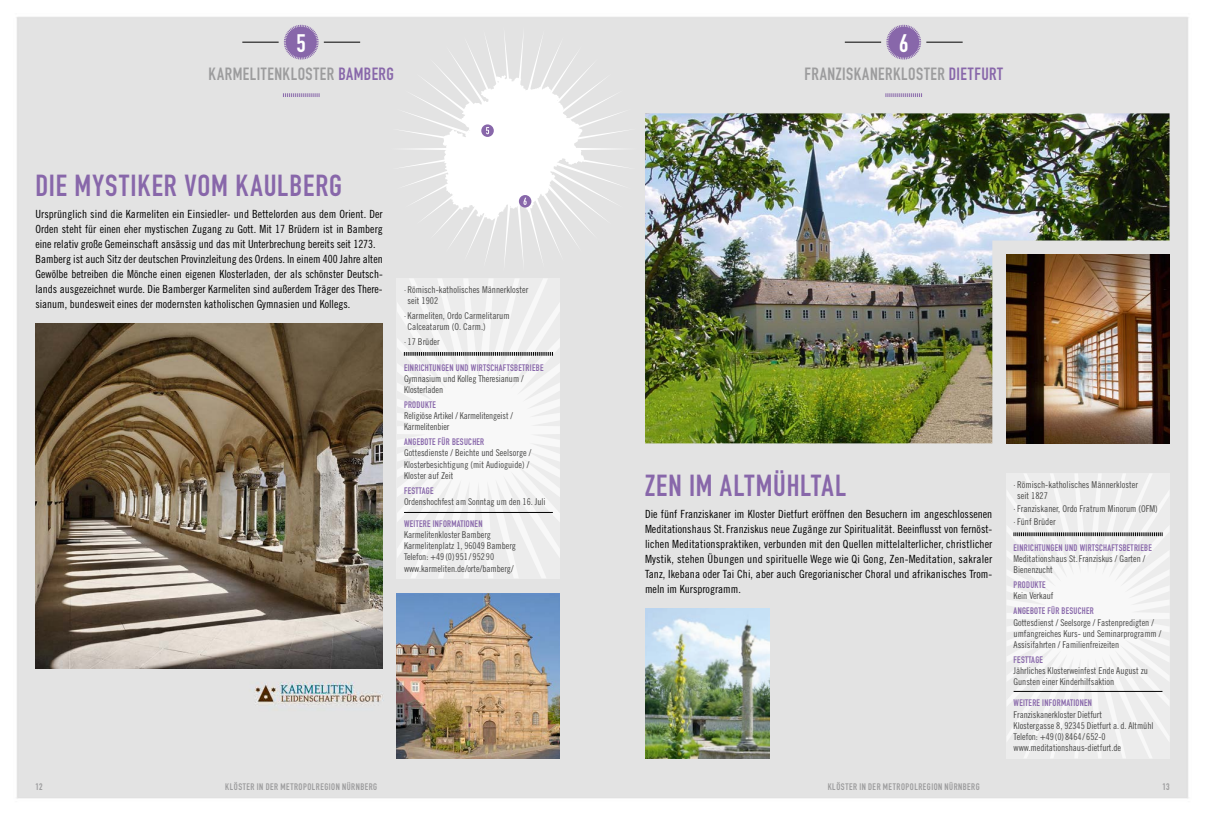
<style>
.page{position:relative;width:1205px;height:815px;background:#fff}
.page>*{position:absolute;margin:0;border:0;box-sizing:border-box;transform-origin:0 0}
.t1{font:30px "DIN Engschrift LT";letter-spacing:.03em;color:#8867aa}
.t2{font:25px "DIN Engschrift LT";color:#fff}
.t3{font:17.5px "DIN Engschrift LT";letter-spacing:.03em;color:#9c9c9d}
.t4{font:11.25px/15px "Trade Gothic LT Cond Eighteen";color:#000;text-align:justify}
.t5{font:9.38px/11.2px "Trade Gothic LT Cond Eighteen";letter-spacing:-.005em;color:#484847}
.t6{font:9.38px "DIN Engschrift LT";letter-spacing:.03em;color:#8867aa}
.t7{font:9.38px "DIN Engschrift LT";letter-spacing:.055em;color:#9c9c9d}
.s1{color:#8867aa}
</style>
<div class="page">
<div style="left:16px;top:17px;width:1173px;height:782px;background:#e3e3e3"></div>
<svg style="left:885px;top:93px;width:37px;height:4px"></svg>
<hr style="left:845px;top:42px;width:36px;height:1px;background:#000">
<hr style="left:926px;top:42px;width:36px;height:1px;background:#000">
<img style="left:645px;top:608px;width:125px;height:150px">
<svg style="left:1006px;top:473px;width:163px;height:285px;fill:#efefef"></svg>
<svg style="left:1013px;top:532px;width:150px;height:4px"></svg>
<hr style="left:1013px;top:691px;width:149px;height:1px;background:#000">
<svg style="left:886px;top:25px;width:35px;height:35px"></svg>
<svg style="left:283px;top:93px;width:37px;height:4px"></svg>
<hr style="left:242px;top:42px;width:37px;height:1px;background:#000">
<hr style="left:324px;top:42px;width:36px;height:1px;background:#000">
<svg style="left:284px;top:25px;width:35px;height:35px"></svg>
<svg style="left:397px;top:278px;width:163px;height:300px"></svg>
<svg style="left:404px;top:352px;width:149px;height:4px"></svg>
<hr style="left:404px;top:512px;width:149px;height:1px;background:#000">
<img style="left:397px;top:593px;width:163px;height:165px">
<img style="left:35px;top:323px;width:348px;height:345px">
<img style="left:645px;top:113px;width:524px;height:330px">
<div style="left:389px;top:26px;width:249px;height:246px;background:#e3e3e3"></div>
<svg style="left:443px;top:75px;width:142px;height:145px"></svg>
<h2 class="t2" style="left:297px;top:28px;width:11px">5</h2>
<h3 class="t3" style="left:208px;top:64px;width:187px">KARMELITENKLOSTER <span class="s1">BAMBERG</span></h3>
<h1 class="t1" style="left:35px;top:168px;width:308px">DIE MYSTIKER VOM KAULBERG</h1>
<p class="t4" style="left:35px;top:207px;width:349px;text-align:left">Ursprünglich sind die Karmeliten ein Einsiedler- und Bettelorden aus dem Orient. Der Orden steht für einen eher mystischen Zugang zu Gott. Mit 17 Brüdern ist in Bamberg eine relativ große Gemeinschaft ansässig und das mit Unterbrechung bereits seit 1273.<br>Bamberg ist auch Sitz der deutschen Provinzleitung des Ordens. In einem 400 Jahre alten Gewölbe betreiben die Mönche einen eigenen Klosterladen, der als schönster Deutsch&shy;lands ausgezeichnet wurde. Die Bamberger Karmeliten sind außerdem Träger des There&shy;sianum, bundesweit eines der modernsten katholischen Gymnasien und Kollegs.</p>
<p class="t5" style="left:407px;top:284px;width:122px;text-indent:-4px">· Römisch-katholisches Männerkloster seit 1902</p>
<p class="t5" style="left:407px;top:310px;width:104px;text-indent:-4px">· Karmeliten, Ordo Carmelitarum<br>Calceatarum (O. Carm.)</p>
<p class="t5" style="left:404px;top:336px;width:37px">· 17 Brüder</p>
<p class="t6" style="left:404px;top:362px;width:141px">EINRICHTUNGEN UND WIRTSCHAFTSBETRIEBE</p>
<p class="t5" style="left:404px;top:373px;width:121px">Gymnasium und Kolleg Theresianum /<br>Klosterladen</p>
<p class="t6" style="left:404px;top:399px;width:34px">PRODUKTE</p>
<p class="t5" style="left:404px;top:410px;width:110px">Religiöse Artikel / Karmelitengeist /<br>Karmelitenbier</p>
<p class="t6" style="left:404px;top:436px;width:82px">ANGEBOTE FÜR BESUCHER</p>
<p class="t5" style="left:404px;top:447px;width:129px">Gottesdienste / Beichte und Seelsorge /<br>Klosterbesichtigung (mit Audioguide) /<br>Kloster auf Zeit</p>
<p class="t6" style="left:404px;top:485px;width:31px">FESTTAGE</p>
<p class="t5" style="left:404px;top:496px;width:143px">Ordenshochfest am Sonntag um den 16. Juli</p>
<p class="t6" style="left:404px;top:518px;width:80px">WEITERE INFORMATIONEN</p>
<p class="t5" style="left:404px;top:529px;width:113px">Karmelitenkloster Bamberg<br>Karmelitenplatz 1, 96049 Bamberg<br>Telefon: +49 (0) 951 / 952 90 www.karmeliten.de/orte/bamberg/</p>
<h2 class="t2" style="left:899px;top:28px;width:11px">6</h2>
<h3 class="t3" style="left:804px;top:64px;width:200px">FRANZISKANERKLOSTER <span class="s1">DIETFURT</span></h3>
<h1 class="t1" style="left:645px;top:468px;width:203px">ZEN IM ALTMÜHLTAL</h1>
<p class="t5" style="left:1017px;top:479px;width:122px;text-indent:-4px">· Römisch-katholisches Männerkloster seit 1827</p>
<p class="t5" style="left:1013px;top:502px;width:146px;line-height:13px">· Franziskaner, Ordo Fratrum Minorum (OFM) · Fünf Brüder</p>
<p class="t6" style="left:1013px;top:542px;width:140px">EINRICHTUNGEN UND WIRTSCHAFTSBETRIEBE</p>
<p class="t5" style="left:1013px;top:553px;width:133px">Meditationshaus St.Franziskus / Garten /<br>Bienenzucht</p>
<p class="t6" style="left:1013px;top:579px;width:34px">PRODUKTE</p>
<p class="t5" style="left:1013px;top:590px;width:41px">Kein Verkauf</p>
<p class="t6" style="left:1013px;top:605px;width:82px">ANGEBOTE FÜR BESUCHER</p>
<p class="t5" style="left:1013px;top:616px;width:149px">Gottesdienst / Seelsorge / Fastenpredigten / umfangreiches Kurs- und Seminarprogramm /<br>Assisifahrten / Familienfreizeiten</p>
<p class="t6" style="left:1013px;top:654px;width:31px">FESTTAGE</p>
<p class="t5" style="left:1013px;top:665px;width:136px">Jährliches Klosterweinfest Ende August zu<br>Gunsten einer Kinderhilfsaktion</p>
<p class="t6" style="left:1013px;top:698px;width:80px">WEITERE INFORMATIONEN</p>
<p class="t5" style="left:1013px;top:709px;width:141px">Franziskanerkloster Dietfurt<br>Klostergasse 8, 92345 Dietfurt a. d. Altmühl Telefon: +49 (0) 8464 / 652-0 www.meditationshaus-dietfurt.de</p>
<p class="t4" style="left:645px;top:507px;width:349px">Die fünf Franziskaner im Kloster Dietfurt eröffnen den Besuchern im angeschlossenen Meditationshaus St.Franziskus neue Zugänge zur Spiritualität. Beeinflusst von fernöst&shy;lichen Meditationspraktiken, verbunden mit den Quellen mittelalterlicher, christlicher Mystik, stehen Übungen und spirituelle Wege wie Qi Gong, Zen-Meditation, sakraler Tanz, Ikebana oder Tai Chi, aber auch Gregorianischer Choral und afrikanisches Trom&shy;meln im Kursprogramm.</p>
<p class="t7" style="left:35px;top:781px;width:9px">12</p>
<p class="t7" style="left:225px;top:781px;width:154px">KLÖSTER IN DER METROPOLREGION NÜRNBERG</p>
<p class="t7" style="left:828px;top:781px;width:154px">KLÖSTER IN DER METROPOLREGION NÜRNBERG</p>
<p class="t7" style="left:1162px;top:781px;width:9px">13</p>
</div>
